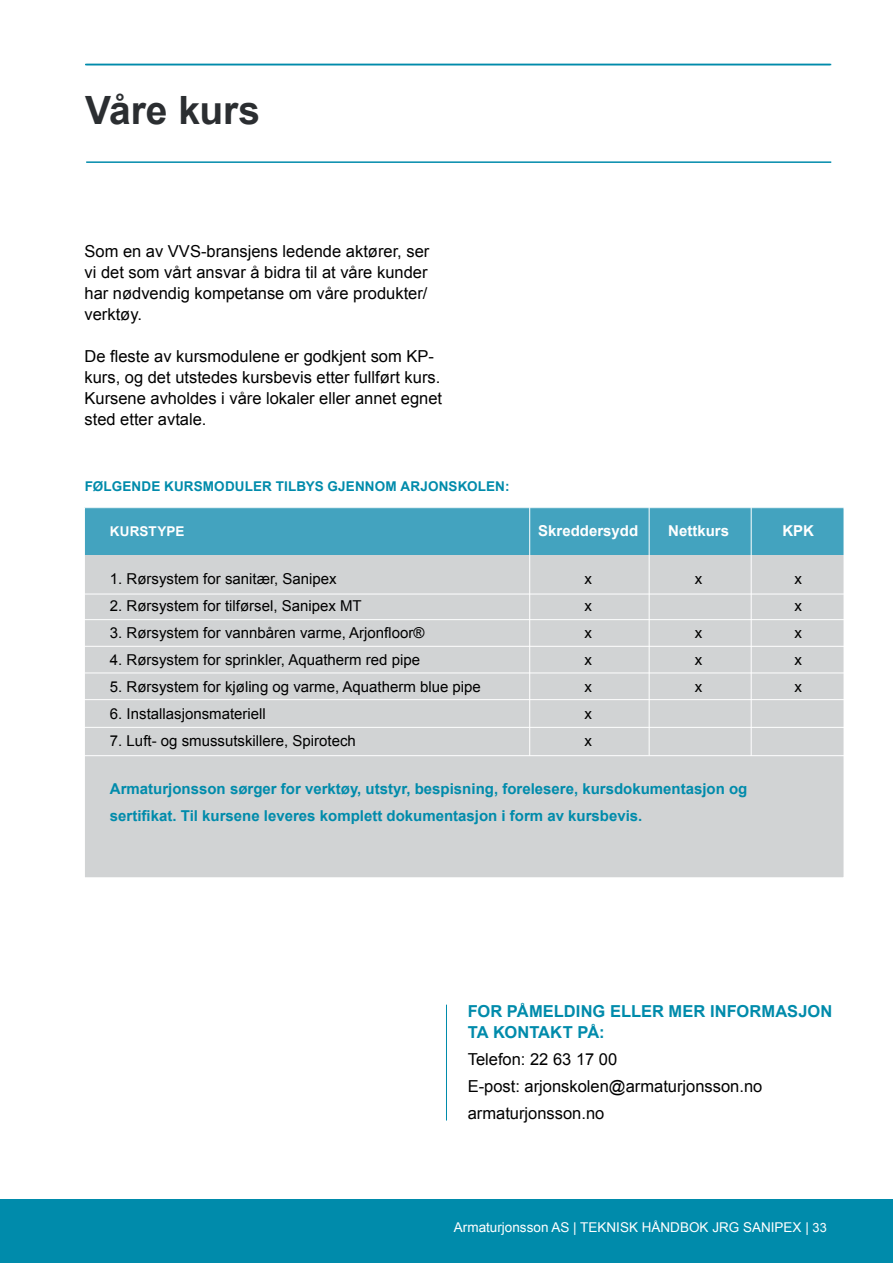
<style>
.page{position:relative;width:893px;height:1263px;background:#fff}
.page>*{position:absolute;margin:0;border:0;box-sizing:border-box;transform-origin:0 0}
.t1{font:700 39px "Arial";letter-spacing:-.005em;color:#2b2e31}
.t2{font:16.5px/21px "Arial";color:#000}
.t3{font:700 16.5px/21px "Arial";letter-spacing:.005em;color:#008bab}
.t4{font:15px/27px "Arial";color:#000;text-align:justify}
.t5{font:700 15px/27px "Arial";color:#008bab}
.t6{font:700 15px "Arial";color:#fff}
.t7{font:700 13.5px "Arial";letter-spacing:.01em;color:#008bab}
.t8{font:13.5px "Arial";color:#fff}
.t9{font:700 13.5px "Arial";letter-spacing:.01em;color:#fff}
.s1{font-size:12.75px}
</style>
<div class="page">
<div style="left:0;top:1199px;width:893px;height:64px;background:#008bab"></div>
<hr style="left:85px;top:64px;width:745px;height:1px;background:#008bab">
<hr style="left:86px;top:64px;width:745px;height:1px;background:#008bab">
<hr style="left:86px;top:161px;width:745px;height:2px;background:#008bab">
<hr style="left:0;top:0;width:1px;height:1263px;background:#008bab">
<img style="left:0;top:0;width:1px;height:843px">
<div style="left:84px;top:508px;width:760px;height:370px;background:#d1d3d4"></div>
<div style="left:84px;top:508px;width:760px;height:47px;background:#43a3bf"></div>
<hr style="left:529px;top:508px;width:1px;height:248px;background:#fff">
<hr style="left:649px;top:508px;width:1px;height:247px;background:#fff">
<hr style="left:751px;top:508px;width:1px;height:248px;background:#fff">
<hr style="left:84px;top:755px;width:760px;height:1px;background:#fff">
<hr style="left:84px;top:594px;width:760px;height:1px;background:#fff">
<hr style="left:84px;top:619px;width:760px;height:1px;background:#fff">
<hr style="left:84px;top:646px;width:761px;height:1px;background:#fff">
<hr style="left:84px;top:673px;width:761px;height:1px;background:#fff">
<hr style="left:84px;top:699px;width:760px;height:1px;background:#fff">
<hr style="left:84px;top:727px;width:760px;height:1px;background:#fff">
<hr style="left:446px;top:1005px;width:1px;height:115px;background:#008bab">
<svg style="left:0;top:843px;width:1px;height:199px"></svg>
<h1 class="t1" style="left:85px;top:85px;width:177px">Våre kurs</h1>
<p class="t2" style="left:85px;top:240px;width:346px;text-align:justify">Som en av VVS-bransjens ledende aktører, ser vi det som vårt ansvar å bidra til at våre kunder har nødvendig kompetanse om våre produkter/ verktøy.</p>
<p class="t2" style="left:85px;top:345px;width:359px">De fleste av kursmodulene er godkjent som KP&shy;kurs, og det utstedes kursbevis etter fullført kurs.<br>Kursene avholdes i våre lokaler eller annet egnet sted etter avtale.</p>
<p class="t7" style="left:85px;top:477px;width:426px">FØLGENDE KURSMODULER TILBYS GJENNOM ARJONSKOLEN:</p>
<p class="t6" style="left:538px;top:521px;width:102px">Skreddersydd</p>
<p class="t4" style="left:584px;top:566px;width:9px">x x x x x x x</p>
<p class="t6" style="left:668px;top:521px;width:62px">Nettkurs</p>
<p class="t4" style="left:695px;top:566px;width:9px">x</p>
<p class="t9" style="left:110px;top:522px;width:76px">KURSTYPE</p>
<p class="t4" style="left:110px;top:565px;width:228px">1. Rørsystem for sanitær, Sanipex</p>
<p class="t4" style="left:110px;top:592px;width:253px">2. Rørsystem for tilførsel, Sanipex MT</p>
<p class="t4" style="left:110px;top:619px;width:316px">3. Rørsystem for vannbåren varme, Arjonfloor®</p>
<p class="t4" style="left:110px;top:646px;width:312px">4. Rørsystem for sprinkler, Aquatherm red pipe</p>
<p class="t4" style="left:110px;top:673px;width:372px">5. Rørsystem for kjøling og varme, Aquatherm blue pipe</p>
<p class="t4" style="left:110px;top:700px;width:157px">6. Installasjonsmateriell</p>
<p class="t4" style="left:110px;top:727px;width:247px">7. Luft- og smussutskillere, Spirotech</p>
<p class="t5" style="left:110px;top:776px;width:639px">Armaturjonsson sørger for verktøy, utstyr, bespisning, forelesere, kursdokumentasjon og sertifikat. Til kursene leveres komplett dokumentasjon i form av kursbevis.</p>
<p class="t4" style="left:695px;top:620px;width:9px">x x x</p>
<p class="t6" style="left:782px;top:521px;width:33px">KPK</p>
<p class="t4" style="left:794px;top:566px;width:9px">x x x x x</p>
<p class="t3" style="left:468px;top:1001px;width:366px">FOR PÅMELDING ELLER MER INFORMASJON<br>TA KONTAKT PÅ:</p>
<p class="t2" style="left:468px;top:1045px;width:296px;line-height:27px">Telefon: 22 63 17 00<br>E-post: arjonskolen@armaturjonsson.no armaturjonsson.no</p>
<p class="t8" style="left:454px;top:1218px;width:374px">Armaturjonsson AS | TEKNISK HÅNDBOK JRG SANIPEX | <span class="s1">33</span></p>
</div>
